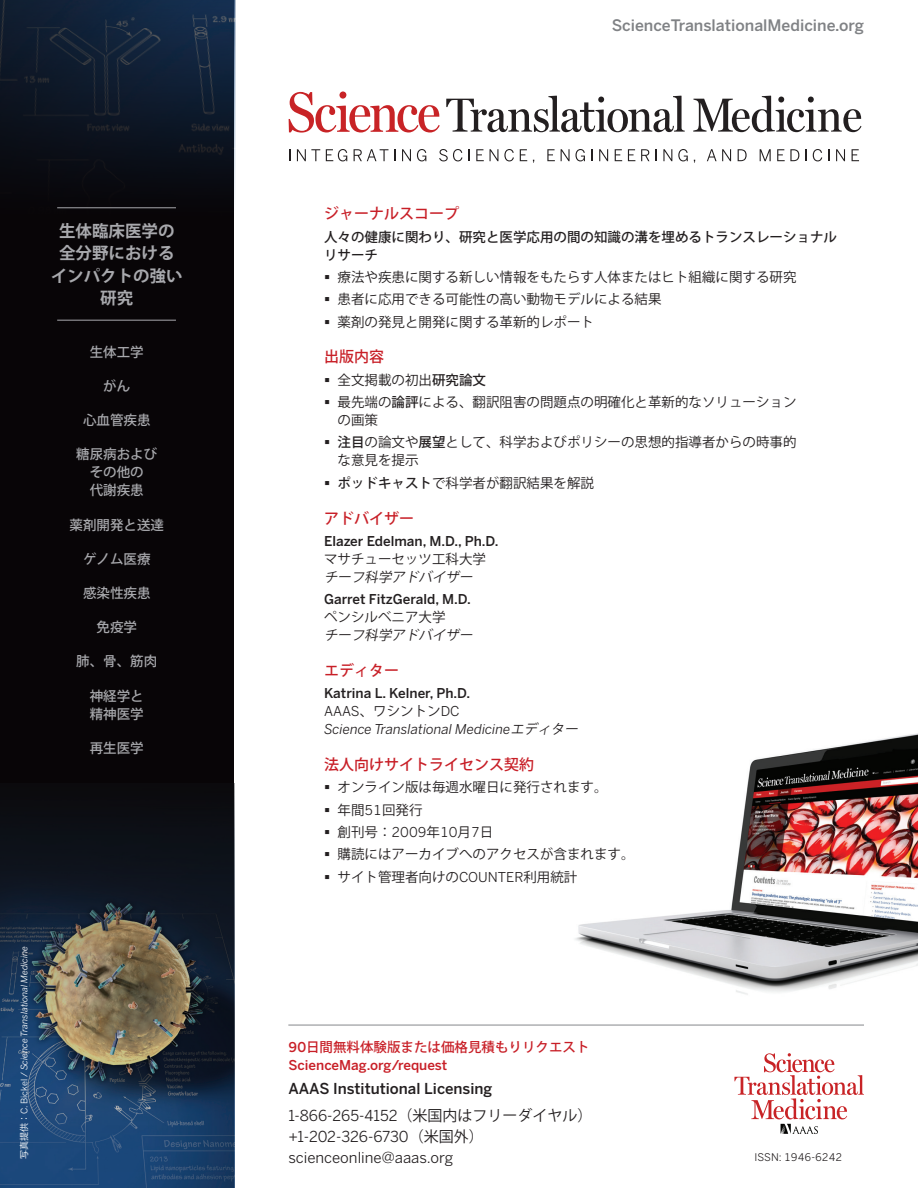
<style>
.page{position:relative;width:918px;height:1188px;background:#fff}
.page>*{position:absolute;margin:0;border:0;box-sizing:border-box;transform-origin:0 0}
.t1{font:700 16.5px/22.5px "Koz Go Pro";color:#a8a9ad;text-align:center}
.t2{font:500 15.75px "Benton Sans";color:#808285}
.t3{font:500 15px/27.8px "Benton Sans";color:#231f20}
.t4{font:15px/21px "Benton Sans";color:#231f20}
.t5{font:500 15px "Koz Go Pro";color:#c81f27}
.t6{font:13.5px/18px "Koz Go Pro";color:#231f20}
.t7{font:italic 13.5px/18px "Benton Sans";color:#231f20}
.t8{font:500 13.5px/18px "Koz Go Pro";color:#a8a9ad;text-align:center}
.t9{font:500 13.5px "Benton Sans";color:#231f20}
.t10{font:500 13.5px/18px "Koz Go Pro";color:#231f20}
.t11{font:500 13.5px "Koz Go Pro";color:#c81f27}
.t12{font:italic 13.5px "Koz Go Pro";color:#231f20}
.t13{font:500 13.5px "Benton Sans";color:#c81f27}
.t14{font:10.5px "Benton Sans";color:#231f20}
.t15{font:italic 9px "Benton Sans";color:#fff}
.s1{font-family:"Koz Go Pro";font-style:normal}
.s2{font-style:normal}
.s3{font-weight:500}
.s4{font-weight:500;font-style:normal}
.s5{font-family:"Koz Go Pro"}
.s6{font-family:"Benton Sans"}
.s7{font-weight:400}
.s8{font-family:"Koz Go Pro";font-weight:400}
</style>
<div class="page">
<img style="left:575px;top:733px;width:343px;height:262px">
<div style="left:0;top:0;width:234px;height:1188px;background:#080507"></div>
<img style="left:0;top:0;width:235px;height:209px">
<img style="left:0;top:810px;width:234px;height:378px">
<svg style="left:734px;top:1053px;width:130px;height:81px"></svg>
<svg style="left:289px;top:149px;width:1px;height:12px"></svg>
<svg style="left:297px;top:149px;width:23px;height:12px"></svg>
<svg style="left:326px;top:149px;width:21px;height:12px"></svg>
<svg style="left:354px;top:149px;width:41px;height:12px"></svg>
<svg style="left:402px;top:149px;width:9px;height:12px"></svg>
<svg style="left:417px;top:149px;width:9px;height:12px"></svg>
<svg style="left:439px;top:149px;width:23px;height:12px"></svg>
<svg style="left:468px;top:149px;width:2px;height:12px"></svg>
<svg style="left:476px;top:149px;width:8px;height:12px"></svg>
<svg style="left:490px;top:149px;width:8px;height:12px"></svg>
<svg style="left:504px;top:149px;width:10px;height:12px"></svg>
<svg style="left:520px;top:149px;width:7px;height:12px"></svg>
<svg style="left:547px;top:149px;width:8px;height:12px"></svg>
<svg style="left:561px;top:149px;width:24px;height:12px"></svg>
<svg style="left:591px;top:149px;width:2px;height:12px"></svg>
<svg style="left:599px;top:149px;width:9px;height:12px"></svg>
<svg style="left:615px;top:149px;width:7px;height:12px"></svg>
<svg style="left:628px;top:149px;width:7px;height:12px"></svg>
<svg style="left:641px;top:149px;width:8px;height:12px"></svg>
<svg style="left:656px;top:149px;width:1px;height:12px"></svg>
<svg style="left:663px;top:149px;width:9px;height:12px"></svg>
<svg style="left:678px;top:149px;width:10px;height:12px"></svg>
<svg style="left:707px;top:149px;width:24px;height:12px"></svg>
<svg style="left:738px;top:149px;width:9px;height:12px"></svg>
<svg style="left:760px;top:149px;width:11px;height:12px"></svg>
<svg style="left:777px;top:149px;width:22px;height:12px"></svg>
<svg style="left:805px;top:149px;width:2px;height:12px"></svg>
<svg style="left:813px;top:149px;width:9px;height:12px"></svg>
<svg style="left:828px;top:149px;width:1px;height:12px"></svg>
<svg style="left:836px;top:149px;width:9px;height:12px"></svg>
<svg style="left:852px;top:149px;width:7px;height:12px"></svg>
<svg style="left:289px;top:92px;width:151px;height:41px"></svg>
<svg style="left:446px;top:96px;width:239px;height:36px"></svg>
<svg style="left:693px;top:96px;width:168px;height:36px"></svg>
<hr style="left:57px;top:320px;width:119px;height:1px;background:#a8a9ad">
<hr style="left:57px;top:207px;width:119px;height:1px;background:#a8a9ad">
<hr style="left:288px;top:1024px;width:576px;height:2px;background:#939598">
<p class="t1" style="left:51px;top:221px;width:133px">生体臨床医学の全分野におけるインパクトの強い研究</p>
<p class="t8" style="left:90px;top:344px;width:55px">生体工学</p>
<p class="t8" style="left:103px;top:378px;width:28px">がん</p>
<p class="t8" style="left:83px;top:412px;width:69px">心血管疾患</p>
<p class="t8" style="left:76px;top:446px;width:82px">糖尿病およびその他の<br>代謝疾患</p>
<p class="t8" style="left:70px;top:516px;width:96px">薬剤開発と送達</p>
<p class="t8" style="left:83px;top:551px;width:69px">ゲノム医療</p>
<p class="t8" style="left:83px;top:585px;width:69px">感染性疾患</p>
<p class="t8" style="left:97px;top:619px;width:42px">免疫学</p>
<p class="t8" style="left:76px;top:653px;width:82px">肺、骨、筋肉</p>
<p class="t8" style="left:90px;top:687px;width:55px;text-align:left">神経学と精神医学</p>
<p class="t8" style="left:90px;top:739px;width:55px">再生医学</p>
<p class="t15" style="left:19px;top:1159px;width:215px;rotate:-90deg"><span class="s1">写真提供：</span><span class="s2">C. Bickel /</span> Science Translational Medicine</p>
<p class="t2" style="left:612px;top:16px;width:254px">ScienceTranslationalMedicine.org</p>
<p class="t5" style="left:324px;top:204px;width:136px">ジャーナルスコープ</p>
<p class="t10" style="left:324px;top:228px;width:514px">人々の健康に関わり、研究と医学応用の間の知識の溝を埋めるトランスレーショナルリサーチ</p>
<p class="t6" style="left:324px;top:268px;width:474px">▪ 療法や疾患に関する新しい情報をもたらす人体またはヒト組織に関する研究</p>
<p class="t6" style="left:324px;top:291px;width:339px">▪ 患者に応用できる可能性の高い動物モデルによる結果</p>
<p class="t6" style="left:324px;top:313px;width:271px">▪ 薬剤の発見と開発に関する革新的レポート</p>
<p class="t5" style="left:324px;top:347px;width:61px">出版内容</p>
<p class="t6" style="left:324px;top:371px;width:163px">▪ 全文掲載の初出<span class="s3">研究論文</span></p>
<p class="t6" style="left:338px;top:393px;width:460px;text-indent:-14px">▪ 最先端の<span class="s3">論評</span>による、翻訳阻害の問題点の明確化と革新的なソリューションの画策</p>
<p class="t6" style="left:338px;top:434px;width:460px;text-indent:-14px">▪ <span class="s3">注目</span>の論文や<span class="s3">展望</span>として、科学およびポリシーの思想的指導者からの時事的な意見を提示</p>
<p class="t6" style="left:324px;top:474px;width:271px">▪ <span class="s3">ポッドキャスト</span>で科学者が翻訳結果を解説</p>
<p class="t5" style="left:324px;top:508px;width:91px">アドバイザー</p>
<p class="t9" style="left:324px;top:533px;width:176px">Elazer Edelman, M.D., Ph.D.</p>
<p class="t6" style="left:324px;top:550px;width:163px">マサチューセッツ工科大学</p>
<p class="t12" style="left:324px;top:568px;width:153px">チーフ科学アドバイザー</p>
<p class="t9" style="left:324px;top:591px;width:148px">Garret FitzGerald, M.D.</p>
<p class="t6" style="left:324px;top:609px;width:123px">ペンシルベニア大学</p>
<p class="t12" style="left:324px;top:626px;width:153px">チーフ科学アドバイザー</p>
<p class="t5" style="left:324px;top:661px;width:76px">エディター</p>
<p class="t7" style="left:324px;top:684px;width:259px"><span class="s4">Katrina L. Kelner, Ph.D.<br></span><span class="s2">AAAS</span><span class="s1">、ワシントン</span><span class="s2">DC<br></span>Science Translational Medicine<span class="s5">エディター</span></p>
<p class="t5" style="left:324px;top:755px;width:211px">法人向けサイトライセンス契約</p>
<p class="t6" style="left:324px;top:779px;width:285px">▪ オンライン版は毎週水曜日に発行されます。</p>
<p class="t6" style="left:324px;top:801px;width:100px">▪ 年間<span class="s6">51</span>回発行</p>
<p class="t6" style="left:324px;top:823px;width:171px">▪ 創刊号：<span class="s6">2009</span>年<span class="s6">10</span>月<span class="s6">7</span>日</p>
<p class="t6" style="left:324px;top:846px;width:312px">▪ 購読にはアーカイブへのアクセスが含まれます。</p>
<p class="t6" style="left:324px;top:868px;width:255px">▪ サイト管理者向けの<span class="s6">COUNTER</span>利用統計</p>
<p class="t11" style="left:289px;top:1039px;width:303px"><span class="s6">90</span>日間無料体験版または価格見積もりリクエスト</p>
<p class="t13" style="left:289px;top:1057px;width:160px">ScienceMag.org/request</p>
<p class="t3" style="left:288px;top:1075px;width:306px">AAAS Institutional Licensing<br><span class="s7">1-866-265-4152</span><span class="s8">（米国内はフリーダイヤル）</span></p>
<p class="t4" style="left:288px;top:1127px;width:197px">+1-202-326-6730<span class="s5">（米国外）</span>scienceonline@aaas.org</p>
<p class="t14" style="left:755px;top:1151px;width:89px">ISSN: 1946-6242</p>
</div>
